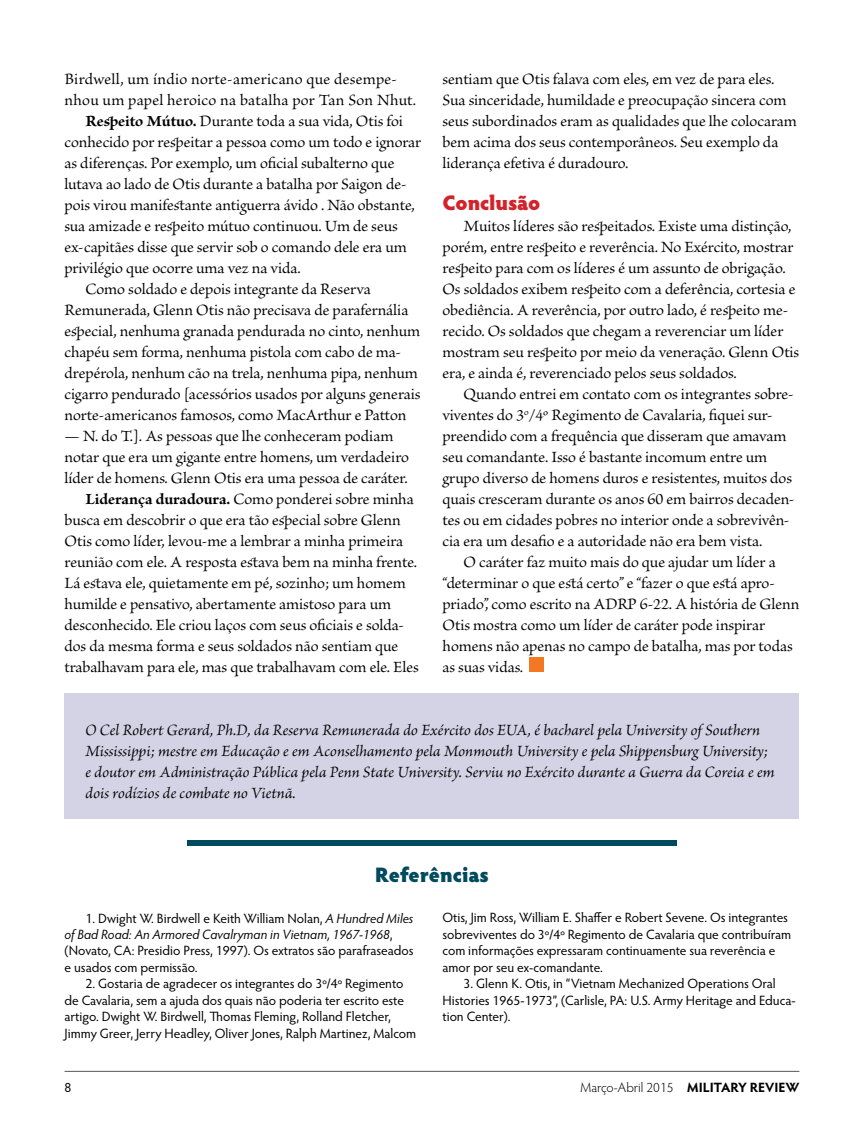
<style>
.page{position:relative;width:864px;height:1134px;background:#fff}
.page>*{position:absolute;margin:0;border:0;box-sizing:border-box;transform-origin:0 0}
.t1{font:900 21px "Hypatia Sans Pro";letter-spacing:-.01em;color:#004a5d}
.t2{font:900 21px "Hypatia Sans Pro";letter-spacing:-.01em;color:#d2232a}
.t3{font:16.5px/21px "Brioso Pro";color:#000}
.t4{font:italic 16.5px/21px "Brioso Pro";color:#000}
.t5{font:16.5px "Brioso Pro";letter-spacing:.02em;color:#000}
.t6{font:13.5px/16.5px "Hypatia Sans Pro";letter-spacing:-.005em;color:#000}
.t7{font:300 13.5px "Hypatia Sans Pro";color:#000}
.s1{font-weight:700}
.s2{font-style:italic}
</style>
<div class="page">
<hr style="left:65px;top:1071px;width:734px;height:1px;background:#58595b">
<div style="left:529px;top:657px;width:15px;height:15px;background:#f47724"></div>
<div style="left:64px;top:693px;width:736px;height:126px;background:#d4d3e6"></div>
<div style="left:187px;top:840px;width:490px;height:6px;background:#004a5d"></div>
<p class="t5" style="left:64px;top:70px;width:334px">Birdwell, um índio norte-americano que desempe-</p>
<p class="t3" style="left:64px;top:90px;width:353px">nhou um papel heroico na batalha por Tan Son Nhut.</p>
<p class="t3" style="left:86px;top:111px;width:319px"><span class="s1">Respeito Mútuo.</span> Durante toda a sua vida, Otis foi</p>
<p class="t3" style="left:64px;top:132px;width:358px">conhecido por respeitar a pessoa como um todo e ignorar</p>
<p class="t3" style="left:64px;top:153px;width:331px">as diferenças. Por exemplo, um oficial subalterno que</p>
<p class="t3" style="left:64px;top:174px;width:344px">lutava ao lado de Otis durante a batalha por Saigon de-</p>
<p class="t3" style="left:64px;top:195px;width:352px">pois virou manifestante antiguerra ávido . Não obstante,</p>
<p class="t3" style="left:64px;top:216px;width:335px">sua amizade e respeito mútuo continuou. Um de seus</p>
<p class="t3" style="left:64px;top:237px;width:344px">ex-capitães disse que servir sob o comando dele era um</p>
<p class="t3" style="left:64px;top:258px;width:238px">privilégio que ocorre uma vez na vida.</p>
<p class="t3" style="left:86px;top:279px;width:285px">Como soldado e depois integrante da Reserva</p>
<p class="t3" style="left:64px;top:300px;width:343px">Remunerada, Glenn Otis não precisava de parafernália</p>
<p class="t3" style="left:64px;top:321px;width:357px">especial, nenhuma granada pendurada no cinto, nenhum</p>
<p class="t3" style="left:64px;top:342px;width:338px">chapéu sem forma, nenhuma pistola com cabo de ma-</p>
<p class="t3" style="left:64px;top:363px;width:355px">drepérola, nenhum cão na trela, nenhuma pipa, nenhum</p>
<p class="t3" style="left:64px;top:384px;width:358px">cigarro pendurado [acessórios usados por alguns generais</p>
<p class="t3" style="left:64px;top:405px;width:343px">norte-americanos famosos, como MacArthur e Patton</p>
<p class="t3" style="left:64px;top:426px;width:330px">— N. do T.]. As pessoas que lhe conheceram podiam</p>
<p class="t3" style="left:64px;top:447px;width:346px">notar que era um gigante entre homens, um verdadeiro</p>
<p class="t3" style="left:64px;top:468px;width:345px">líder de homens. Glenn Otis era uma pessoa de caráter.</p>
<p class="t3" style="left:86px;top:489px;width:327px"><span class="s1">Liderança duradoura.</span> Como ponderei sobre minha</p>
<p class="t3" style="left:65px;top:510px;width:338px">busca em descobrir o que era tão especial sobre Glenn</p>
<p class="t3" style="left:65px;top:531px;width:338px">Otis como líder, levou-me a lembrar a minha primeira</p>
<p class="t3" style="left:65px;top:552px;width:354px">reunião com ele. A resposta estava bem na minha frente.</p>
<p class="t3" style="left:65px;top:573px;width:343px">Lá estava ele, quietamente em pé, sozinho; um homem</p>
<p class="t3" style="left:65px;top:594px;width:328px">humilde e pensativo, abertamente amistoso para um</p>
<p class="t3" style="left:65px;top:615px;width:341px">desconhecido. Ele criou laços com seus oficiais e solda-</p>
<p class="t3" style="left:65px;top:636px;width:335px">dos da mesma forma e seus soldados não sentiam que</p>
<p class="t3" style="left:65px;top:657px;width:356px">trabalhavam para ele, mas que trabalhavam com ele. Eles</p>
<p class="t3" style="left:443px;top:69px;width:356px">sentiam que Otis falava com eles, em vez de para eles.<br>Sua sinceridade, humildade e preocupação sincera com seus subordinados eram as qualidades que lhe colocaram bem acima dos seus contemporâneos. Seu exemplo da liderança efetiva é duradouro.</p>
<p class="t2" style="left:442px;top:187px;width:99px">Conclusão</p>
<p class="t3" style="left:442px;top:216px;width:358px;text-indent:21px">Muitos líderes são respeitados. Existe uma distinção, porém, entre respeito e reverência. No Exército, mostrar respeito para com os líderes é um assunto de obrigação.<br>Os soldados exibem respeito com a deferência, cortesia e obediência. A reverência, por outro lado, é respeito me&shy;recido. Os soldados que chegam a reverenciar um líder mostram seu respeito por meio da veneração. Glenn Otis era, e ainda é, reverenciado pelos seus soldados.</p>
<p class="t3" style="left:443px;top:384px;width:354px;text-indent:21px">Quando entrei em contato com os integrantes sobre&shy;viventes do 3<sup>o</sup>/4o Regimento de Cavalaria, fiquei sur&shy;preendido com a frequência que disseram que amavam seu comandante. Isso é bastante incomum entre um grupo diverso de homens duros e resistentes, muitos dos quais cresceram durante os anos 60 em bairros decaden&shy;tes ou em cidades pobres no interior onde a sobrevivên&shy;cia era um desafio e a autoridade não era bem vista.</p>
<p class="t3" style="left:443px;top:552px;width:358px;text-indent:21px">O caráter faz muito mais do que ajudar um líder a “determinar o que está certo” e “fazer o que está apro&shy;priado”, como escrito na ADRP 6-22. A história de Glenn Otis mostra como um líder de caráter pode inspirar homens não apenas no campo de batalha, mas por todas as suas vidas.</p>
<p class="t4" style="left:86px;top:719px;width:691px">O Cel Robert Gerard, Ph.D, da Reserva Remunerada do Exército dos EUA, é bacharel pela University of Southern Mississippi; mestre em Educação e em Aconselhamento pela Monmouth University e pela Shippensburg University; e doutor em Administração Pública pela Penn State University. Serviu no Exército durante a Guerra da Coreia e em dois rodízios de combate no Vietnã.</p>
<p class="t1" style="left:375px;top:859px;width:116px">Referências</p>
<p class="t6" style="left:64px;top:909px;width:351px;text-indent:21px">1. Dwight W. Birdwell e Keith William Nolan, <span class="s2">A Hundred Miles of Bad Road: An Armored Cavalryman in Vietnam, 1967-1968</span>, (Novato, CA: Presidio Press, 1997). Os extratos são parafraseados e usados com permissão.</p>
<p class="t6" style="left:64px;top:975px;width:353px;text-indent:21px">2. Gostaria de agradecer os integrantes do 3o/4o Regimento de Cavalaria, sem a ajuda dos quais não poderia ter escrito este artigo. Dwight W. Birdwell, Thomas Fleming, Rolland Fletcher, Jimmy Greer, Jerry Headley, Oliver Jones, Ralph Martinez, Malcom</p>
<p class="t6" style="left:442px;top:909px;width:350px">Otis, Jim Ross, William E. Shaffer e Robert Sevene. Os integrantes sobreviventes do 3o/4o Regimento de Cavalaria que contribuíram com informações expressaram continuamente sua reverência e amor por seu ex-comandante.</p>
<p class="t6" style="left:442px;top:975px;width:355px;text-indent:21px">3. Glenn K. Otis, in “Vietnam Mechanized Operations Oral<br>Histories 1965-1973”, (Carlisle, PA: U.S. Army Heritage and Educa&shy;tion Center).</p>
<p class="t6" style="left:64px;top:1079px;width:8px">8</p>
<p class="t7" style="left:580px;top:1079px;width:221px">Março-Abril 2015 <span class="s1">MILITARY REVIEW</span></p>
</div>
